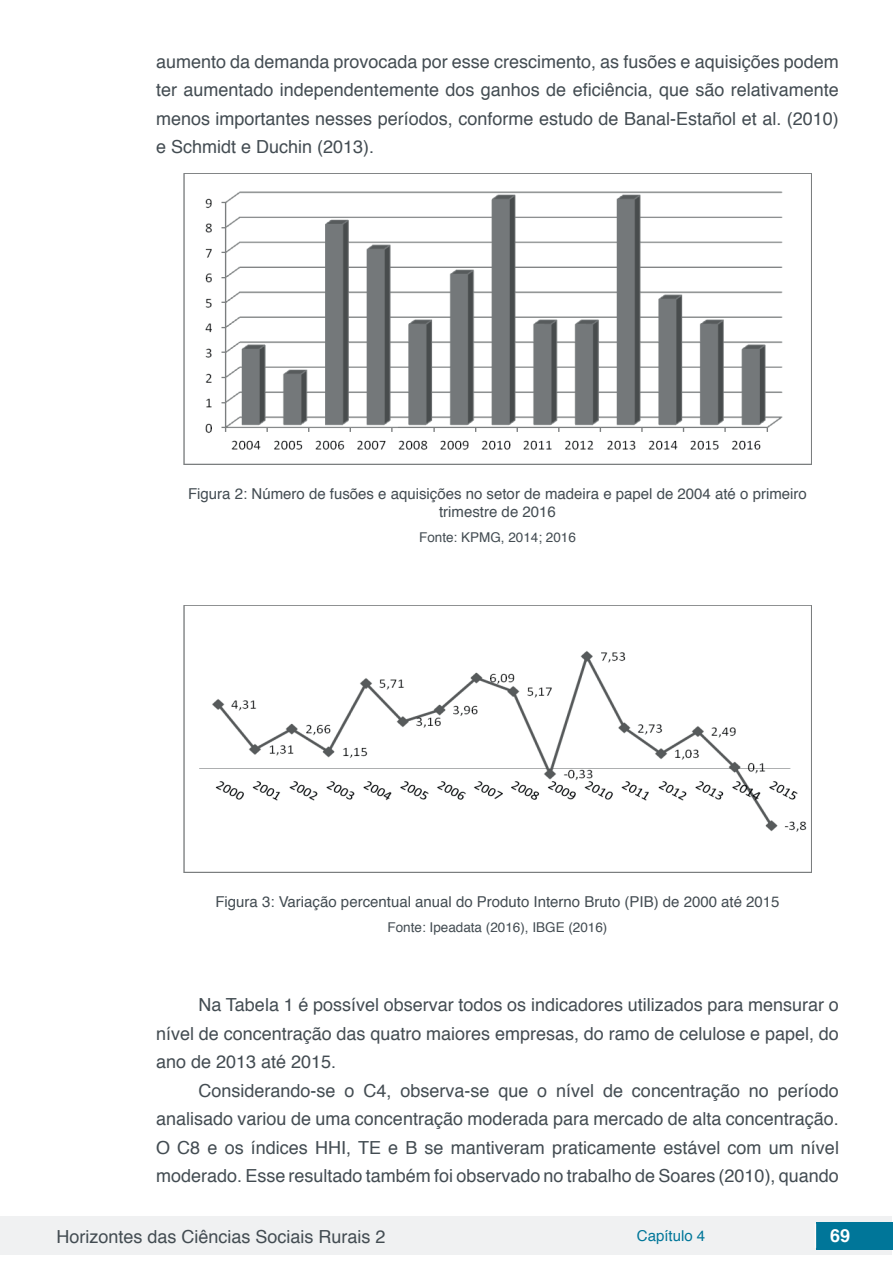
<style>
.page{position:relative;width:893px;height:1263px;background:#fff}
.page>*{position:absolute;margin:0;border:0;box-sizing:border-box;transform-origin:0 0}
.t1{font:18px/28.5px "Helvetica";color:#434c52;text-align:justify}
.t2{font:700 18px "Helvetica";color:#fff}
.t3{font:15px/18px "Helvetica";color:#434c52;text-align:center}
.t4{font:15px "Helvetica";color:#007699}
.t5{font:13.5px "Helvetica";color:#434c52}
</style>
<div class="page">
<div style="left:1px;top:1216px;width:891px;height:38px;background:#f0f1f2"></div>
<div style="left:816px;top:1222px;width:77px;height:27px;background:#007699"></div>
<svg style="left:815px;top:1224px;width:1px;height:24px"></svg>
<img style="left:183px;top:173px;width:629px;height:291px">
<img style="left:183px;top:605px;width:629px;height:267px">
<p class="t1" style="left:156px;top:47px;width:684px">aumento da demanda provocada por esse crescimento, as fusões e aquisições podem ter aumentado independentemente dos ganhos de eficiência, que são relativamente menos importantes nesses períodos, conforme estudo de Banal-Estañol et al. (2010) e Schmidt e Duchin (2013).</p>
<p class="t3" style="left:188px;top:485px;width:620px">Figura 2: Número de fusões e aquisições no setor de madeira e papel de 2004 até o primeiro trimestre de 2016</p>
<p class="t5" style="left:419px;top:527px;width:158px">Fonte: KPMG, 2014; 2016</p>
<p class="t3" style="left:215px;top:893px;width:566px">Figura 3: Variação percentual anual do Produto Interno Bruto (PIB) de 2000 até 2015</p>
<p class="t5" style="left:388px;top:917px;width:221px">Fonte: Ipeadata (2016), IBGE (2016)</p>
<p class="t1" style="left:156px;top:991px;width:684px;text-indent:43px">Na Tabela 1 é possível observar todos os indicadores utilizados para mensurar o nível de concentração das quatro maiores empresas, do ramo de celulose e papel, do ano de 2013 até 2015.</p>
<p class="t1" style="left:156px;top:1076px;width:684px;text-indent:43px">Considerando-se o C4, observa-se que o nível de concentração no período analisado variou de uma concentração moderada para mercado de alta concentração.<br>O C8 e os índices HHI, TE e B se mantiveram praticamente estável com um nível moderado. Esse resultado também foi observado no trabalho de Soares (2010), quando</p>
<p class="t1" style="left:56px;top:1223px;width:331px">Horizontes das Ciências Sociais Rurais 2</p>
<p class="t4" style="left:637px;top:1224px;width:70px">Capítulo 4</p>
<p class="t2" style="left:830px;top:1221px;width:22px">69</p>
</div>
